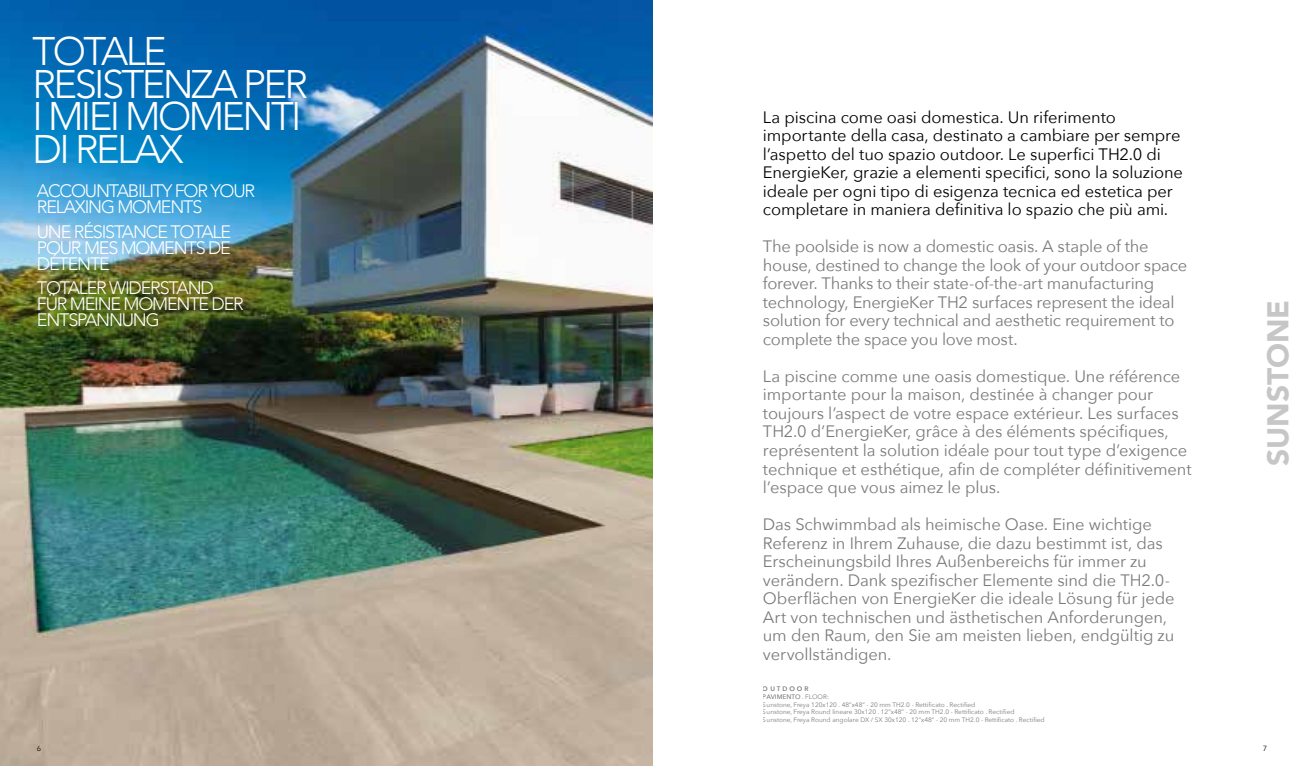
<style>
.page{position:relative;width:1304px;height:766px;background:#fff}
.page>*{position:absolute;margin:0;border:0;box-sizing:border-box;transform-origin:0 0}
.t1{font:300 39.8px/32.5px "Avenir";letter-spacing:-.065em;color:#fff}
.t2{font:900 30px "Avenir";color:#c6c6c6}
.t3{font:300 18px/16px "Avenir";letter-spacing:-.065em;color:#fff}
.t4{font:16.5px/18.5px "Avenir Next";letter-spacing:-.01em;color:#7c7b7b}
.t5{font:16.5px/18.5px "Avenir Next";letter-spacing:-.005em;color:#000}
.t6{font:7.5px "Avenir Next";color:#000}
.t7{font:6.5px/7.8px "Avenir Next";color:#7c7b7b}
.s1{font-weight:600}
.s2{font-weight:500}
</style>
<div class="page">
<img style="left:0;top:0;width:652px;height:765px">
<h1 class="t1" style="left:33px;top:35px;width:277px">TOTALE<br>RESISTENZA PER<br>I MIEI MOMENTI<br>DI RELAX</h1>
<p class="t3" style="left:37px;top:183px;width:220px">ACCOUNTABILITY FOR YOUR<br>RELAXING MOMENTS</p>
<p class="t3" style="left:37px;top:223px;width:196px;text-align:justify">UNE RÉSISTANCE TOTALE POUR MES MOMENTS DE DÉTENTE</p>
<p class="t3" style="left:37px;top:280px;width:209px">TOTALER WIDERSTAND<br>FÜR MEINE MOMENTE DER<br>ENTSPANNUNG</p>
<p class="t5" style="left:763px;top:107px;width:421px">La piscina come oasi domestica. Un riferimento importante della casa, destinato a cambiare per sempre l’aspetto del tuo spazio outdoor. Le superfici TH2.0 di EnergieKer, grazie a elementi specifici, sono la soluzione ideale per ogni tipo di esigenza tecnica ed estetica per completare in maniera definitiva lo spazio che più ami.</p>
<p class="t4" style="left:763px;top:236px;width:426px">The poolside is now a domestic oasis. A staple of the house, destined to change the look of your outdoor space forever. Thanks to their state-of-the-art manufacturing technology, EnergieKer TH2 surfaces represent the ideal solution for every technical and aesthetic requirement to complete the space you love most.</p>
<p class="t4" style="left:763px;top:366px;width:430px">La piscine comme une oasis domestique. Une référence importante pour la maison, destinée à changer pour toujours l’aspect de votre espace extérieur. Les surfaces TH2.0 d’EnergieKer, grâce à des éléments spécifiques, représentent la solution idéale pour tout type d’exigence technique et esthétique, afin de compléter définitivement l’espace que vous aimez le plus.</p>
<p class="t4" style="left:763px;top:514px;width:413px">Das Schwimmbad als heimische Oase. Eine wichtige Referenz in Ihrem Zuhause, die dazu bestimmt ist, das Erscheinungsbild Ihres Außenbereichs für immer zu verändern. Dank spezifischer Elemente sind die TH2.0- Oberflächen von EnergieKer die ideale Lösung für jede Art von technischen und ästhetischen Anforderungen, um den Raum, den Sie am meisten lieben, endgültig zu vervollständigen.</p>
<p class="t7" style="left:763px;top:684px;width:283px"><span class="s1">OUTDOOR<br></span><span class="s2">PAVIMENTO</span> . FLOOR:<br>Sunstone, Freya 120x120 . 48”x48” - 20 mm TH2.0 - Rettificato . Rectified<br>Sunstone, Freya Round lineare 30x120 . 12”x48” - 20 mm TH2.0 - Rettificato . Rectified Sunstone, Freya Round angolare DX / SX 30x120 . 12”x48” - 20 mm TH2.0 - Rettificato . Rectified</p>
<h2 class="t2" style="left:1252px;top:466px;width:168px;rotate:-90deg">SUNSTONE</h2>
<p class="t6" style="left:37px;top:742px;width:6px">6</p>
<p class="t6" style="left:1263px;top:742px;width:6px">7</p>
</div>
